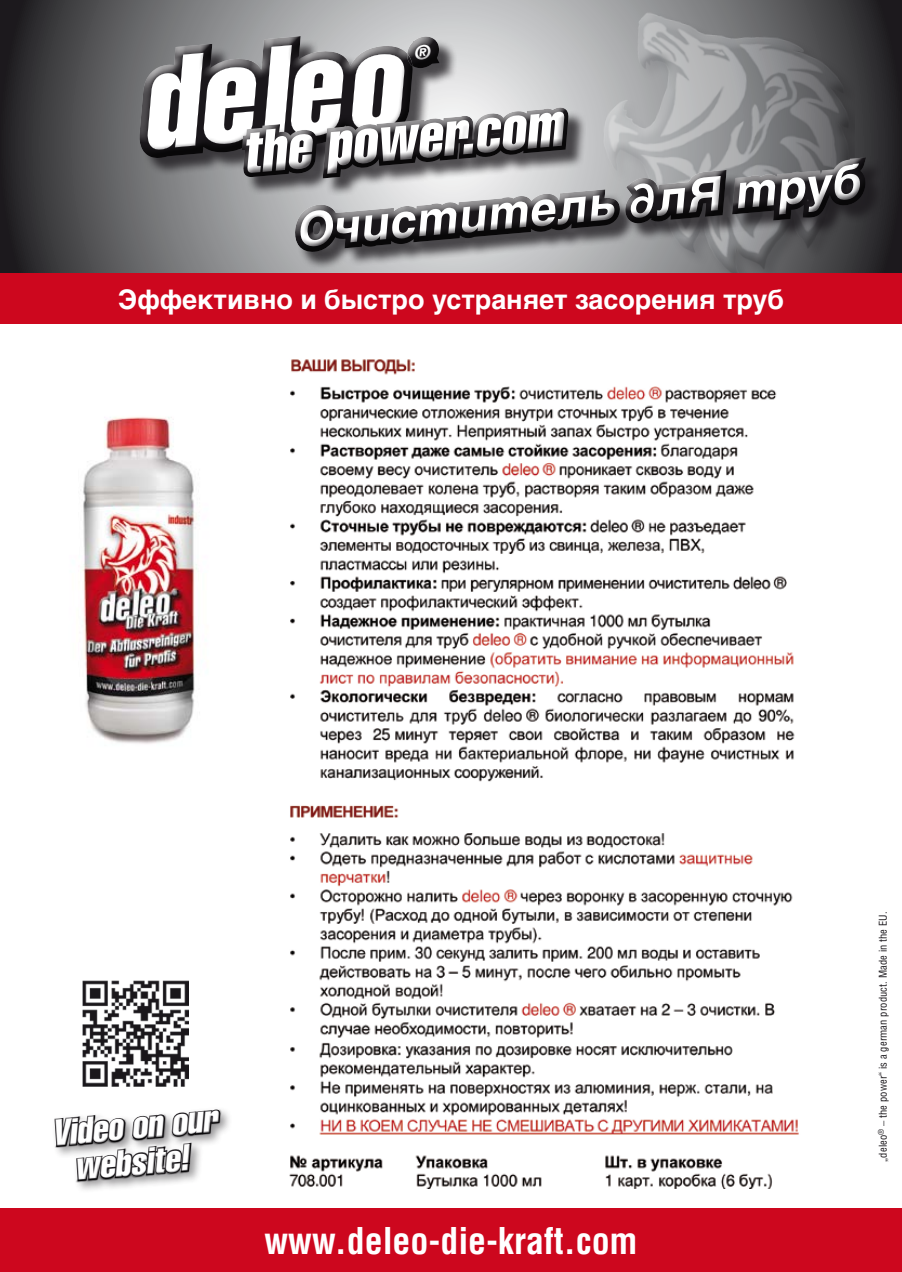
<style>
.page{position:relative;width:902px;height:1272px;background:#fff}
.page>*{position:absolute;margin:0;border:0;box-sizing:border-box;transform-origin:0 0}
.t1{font:italic extra-condensed 58.8px "Helvetica";color:#fff}
.t2{font:italic 700 46.95px "Helvetica Cyr";color:#fff}
.t3{font:italic extra-condensed 36.6px/36px "Helvetica";color:#fff;text-align:center}
.t4{font:700 condensed 36px "Helvetica";color:#fff}
.t5{font:700 27px "Helvetica Cyr";color:#fff}
.t6{font:condensed 10.5px "Helvetica";letter-spacing:.01em;color:#1a171b}
.s1{font-family:"Frutiger";font-weight:300;font-stretch:normal}
</style>
<div class="page">
<svg style="left:0;top:0;width:901px;height:273px;background:#5c5c5f"></svg>
<img style="left:569px;top:6px;width:316px;height:267px">
<svg style="left:586px;top:6px;width:269px;height:139px;background:#818284"></svg>
<svg style="left:593px;top:29px;width:274px;height:116px;background:#8d8e90"></svg>
<svg style="left:127px;top:12px;width:321px;height:144px;background:#88898b"></svg>
<svg style="left:132px;top:15px;width:322px;height:157px;background:#999b9c"></svg>
<div style="left:0;top:1208px;width:901px;height:63px;background:#cd071e"></div>
<img style="left:289px;top:359px;width:510px;height:828px">
<div style="left:50px;top:1105px;width:182px;height:87px;background:#1a171b;opacity:.45"></div>
<svg style="left:50px;top:1105px;width:173px;height:87px"></svg>
<img style="left:82px;top:980px;width:107px;height:106px">
<div style="left:0;top:273px;width:901px;height:50px;background:#cd071e"></div>
<svg style="left:286px;top:148px;width:593px;height:125px;background:#666568"></svg>
<img style="left:82px;top:417px;width:115px;height:327px">
<svg style="left:137px;top:26px;width:444px;height:171px"></svg>
<h1 class="t1" style="left:238px;top:115px;width:322px;rotate:-5deg">the power.com</h1>
<h2 class="t2" style="left:293px;top:204px;width:567px;rotate:-5deg">Очucmumeль ∂лЯ mpyб</h2>
<h3 class="t5" style="left:118px;top:284px;width:667px">Эффективно и быстро устраняет засорения труб</h3>
<h3 class="t3" style="left:50px;top:1114px;width:167px;rotate:-5deg">Video on our website!</h3>
<h3 class="t4" style="left:264px;top:1218px;width:375px">www.deleo-die-kraft.com</h3>
<p class="t6" style="left:876px;top:1161px;width:252px;rotate:-90deg">„deleo<sup>®</sup> <span class="s1">–</span> the power“ is a german product. Made in the EU.</p>
</div>
